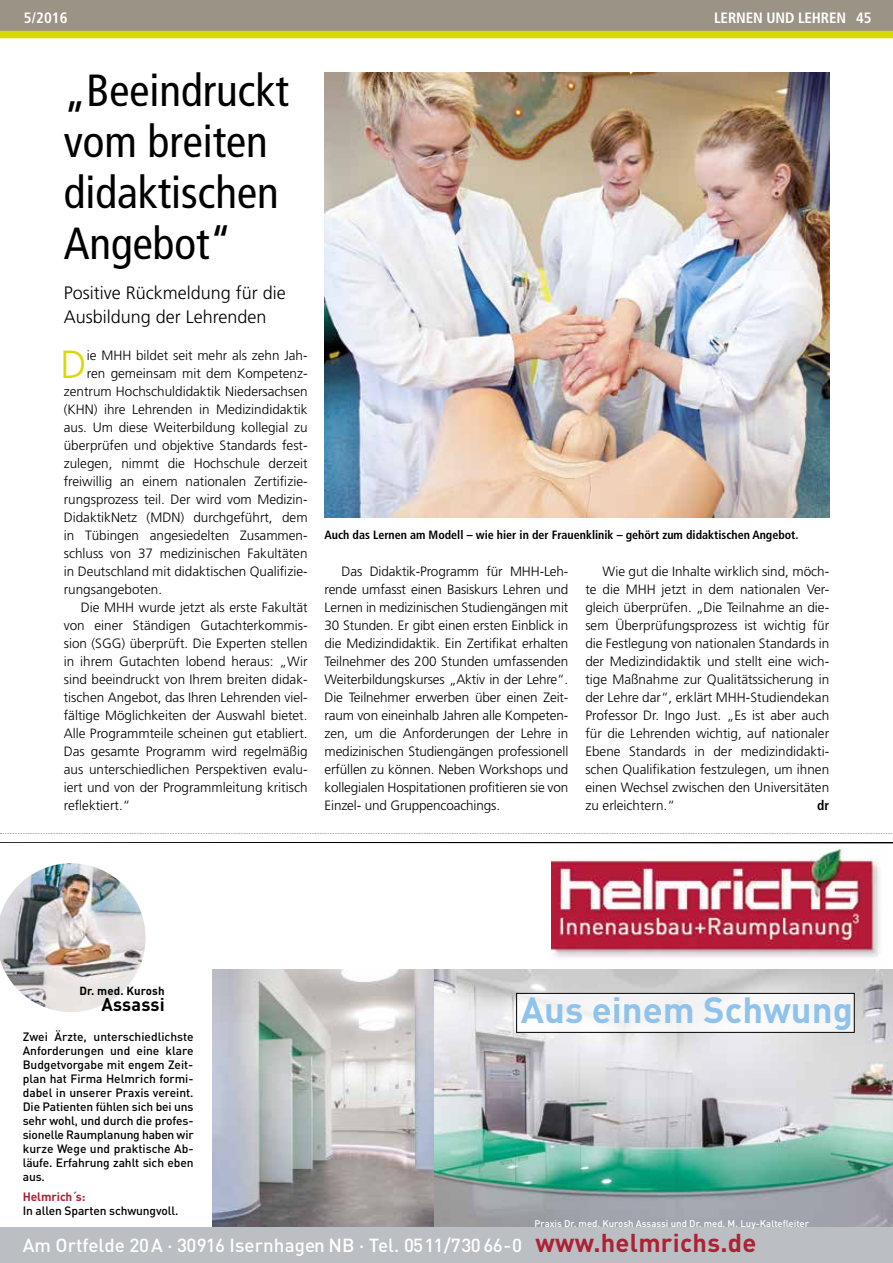
<style>
.page{position:relative;width:893px;height:1263px;background:#fff}
.page>*{position:absolute;margin:0;border:0;box-sizing:border-box;transform-origin:0 0}
.t1{font:condensed 45px/51px "Frutiger";color:#000}
.t2{font:300 39.3px "Frutiger";color:#d7da00}
.t3{font:700 36px "DIN";color:#90c3eb}
.t4{font:500 18.75px "DIN";letter-spacing:.005em;color:#fff}
.t5{font:700 18.3px "DIN";letter-spacing:.005em;color:#000}
.t6{font:300 18px/24px "Frutiger";color:#000}
.t7{font:700 condensed 15px "Frutiger";letter-spacing:-.01em;color:#fff}
.t8{font:300 13.5px/18px "Frutiger";color:#000;text-align:justify}
.t9{font:700 condensed 13.5px "Frutiger";color:#000}
.t10{font:500 12px/14px "DIN";letter-spacing:-.01em;color:#000;text-align:justify}
.t11{font:700 condensed 12px "Frutiger";color:#000}
.t12{font:700 12px "DIN";letter-spacing:-.01em;color:#ae2135}
.t13{font:700 11.7px "DIN";letter-spacing:.005em;color:#000}
.t14{font:500 9.6px "DIN";color:#fff}
.s1{font-weight:700;font-size:25.5px;color:#ae2135}
</style>
<div class="page">
<div style="left:0;top:0;width:893px;height:34px;background:#9b9385"></div>
<div style="left:0;top:31px;width:893px;height:7px;background:#d7da00"></div>
<img style="left:551px;top:849px;width:329px;height:113px">
<img style="left:213px;top:969px;width:222px;height:258px">
<img style="left:435px;top:969px;width:458px;height:258px">
<div style="left:0;top:1227px;width:893px;height:36px;background:#bbbfc3"></div>
<img style="left:0;top:863px;width:146px;height:149px">
<div style="left:518px;top:995px;width:335px;height:36px;background:#f7f6f8"></div>
<div style="left:516px;top:993px;width:339px;height:40px;border:1px solid #000"></div>
<svg style="left:0;top:842px;width:893px;height:2px"></svg>
<svg style="left:0;top:833px;width:893px;height:1px"></svg>
<img style="left:325px;top:72px;width:504px;height:445px">
<p class="t7" style="left:24px;top:9px;width:45px">5/2016</p>
<p class="t7" style="left:714px;top:9px;width:159px">LERNEN UND LEHREN 45</p>
<h1 class="t1" style="left:64px;top:65px;width:226px">„Beeindruckt vom breiten didaktischen<br>Angebot“</h1>
<h3 class="t6" style="left:64px;top:281px;width:224px">Positive Rückmeldung für die<br>Ausbildung der Lehrenden</h3>
<h2 class="t2" style="left:61px;top:342px;width:28px">D</h2>
<p class="t8" style="left:87px;top:346px;width:222px">ie MHH bildet seit mehr als zehn Jah-</p>
<p class="t8" style="left:87px;top:364px;width:222px">ren gemeinsam mit dem Kompetenz-</p>
<p class="t8" style="left:64px;top:382px;width:245px">zentrum Hochschuldidaktik Niedersachsen</p>
<p class="t8" style="left:64px;top:400px;width:245px">(KHN) ihre Lehrenden in Medizindidaktik</p>
<p class="t8" style="left:64px;top:418px;width:245px">aus. Um diese Weiterbildung kollegial zu</p>
<p class="t8" style="left:64px;top:436px;width:245px">überprüfen und objektive Standards fest-</p>
<p class="t8" style="left:64px;top:454px;width:245px">zulegen, nimmt die Hochschule derzeit</p>
<p class="t8" style="left:64px;top:472px;width:245px">freiwillig an einem nationalen Zertifizie-</p>
<p class="t8" style="left:64px;top:490px;width:245px">rungsprozess teil. Der wird vom Medizin-</p>
<p class="t8" style="left:64px;top:508px;width:245px">DidaktikNetz (MDN) durchgeführt, dem</p>
<p class="t8" style="left:64px;top:526px;width:245px">in Tübingen angesiedelten Zusammen-</p>
<p class="t8" style="left:64px;top:544px;width:245px">schluss von 37 medizinischen Fakultäten</p>
<p class="t8" style="left:64px;top:562px;width:245px">in Deutschland mit didaktischen Qualifizie-</p>
<p class="t8" style="left:64px;top:580px;width:100px">rungsangeboten.</p>
<p class="t8" style="left:81px;top:598px;width:228px">Die MHH wurde jetzt als erste Fakultät</p>
<p class="t8" style="left:64px;top:616px;width:245px">von einer Ständigen Gutachterkommis-</p>
<p class="t8" style="left:64px;top:634px;width:245px">sion (SGG) überprüft. Die Experten stellen</p>
<p class="t8" style="left:64px;top:652px;width:245px">in ihrem Gutachten lobend heraus: „Wir</p>
<p class="t8" style="left:64px;top:670px;width:245px">sind beeindruckt von Ihrem breiten didak-</p>
<p class="t8" style="left:64px;top:688px;width:245px">tischen Angebot, das Ihren Lehrenden viel-</p>
<p class="t8" style="left:64px;top:706px;width:245px">fältige Möglichkeiten der Auswahl bietet.</p>
<p class="t8" style="left:64px;top:724px;width:245px">Alle Programmteile scheinen gut etabliert.</p>
<p class="t8" style="left:64px;top:742px;width:245px">Das gesamte Programm wird regelmäßig</p>
<p class="t8" style="left:64px;top:760px;width:245px">aus unterschiedlichen Perspektiven evalu-</p>
<p class="t8" style="left:64px;top:778px;width:245px">iert und von der Programmleitung kritisch</p>
<p class="t8" style="left:64px;top:796px;width:68px">reflektiert.“</p>
<p class="t11" style="left:325px;top:528px;width:475px">Auch das Lernen am Modell – wie hier in der Frauenklinik – gehört zum didaktischen Angebot.</p>
<p class="t8" style="left:325px;top:562px;width:245px;text-indent:17px">Das Didaktik-Programm für MHH-Leh&shy;rende umfasst einen Basiskurs Lehren und Lernen in medizinischen Studiengängen mit 30 Stunden. Er gibt einen ersten Einblick in die Medizindidaktik. Ein Zertifikat erhalten Teilnehmer des 200 Stunden umfassenden Weiterbildungskurses „Aktiv in der Lehre“.<br>Die Teilnehmer erwerben über einen Zeit&shy;raum von eineinhalb Jahren alle Kompeten&shy;zen, um die Anforderungen der Lehre in medizinischen Studiengängen professionell erfüllen zu können. Neben Workshops und kollegialen Hospitationen profitieren sie von Einzel- und Gruppencoachings.</p>
<p class="t8" style="left:585px;top:562px;width:245px;text-indent:17px">Wie gut die Inhalte wirklich sind, möch&shy;te die MHH jetzt in dem nationalen Ver&shy;gleich überprüfen. „Die Teilnahme an die&shy;sem Überprüfungsprozess ist wichtig für die Festlegung von nationalen Standards in der Medizindidaktik und stellt eine wich&shy;tige Maßnahme zur Qualitätssicherung in der Lehre dar“, erklärt MHH-Studiendekan Professor Dr. Ingo Just. „Es ist aber auch für die Lehrenden wichtig, auf nationaler Ebene Standards in der medizindidakti&shy;schen Qualifikation festzulegen, um ihnen einen Wechsel zwischen den Universitäten zu erleichtern.“</p>
<p class="t9" style="left:817px;top:797px;width:14px">dr</p>
<p class="t13" style="left:79px;top:983px;width:87px">Dr. med. Kurosh</p>
<h3 class="t5" style="left:101px;top:993px;width:65px">Assassi</h3>
<h3 class="t3" style="left:521px;top:987px;width:334px">Aus einem Schwung</h3>
<p class="t10" style="left:23px;top:1029px;width:172px">Zwei Ärzte, unterschiedlichste Anforderungen und eine klare Budgetvorgabe mit engem Zeit&shy;plan hat Firma Helmrich formi&shy;dabel in unserer Praxis vereint.<br>Die Patienten fühlen sich bei uns sehr wohl, und durch die profes&shy;sionelle Raumplanung haben wir kurze Wege und praktische Ab&shy;läufe. Erfahrung zahlt sich eben aus.</p>
<p class="t12" style="left:23px;top:1188px;width:64px">Helmrich´s:</p>
<p class="t10" style="left:23px;top:1203px;width:157px">In allen Sparten schwungvoll.</p>
<h3 class="t4" style="left:23px;top:1233px;width:735px">Am Ortfelde 20A · 30916 Isernhagen NB · Tel. 0511/730 66-0 <span class="s1">www.helmrichs.de</span></h3>
<p class="t14" style="left:534px;top:1218px;width:276px">Praxis Dr. med. Kurosh Assassi und Dr. med. M. Luy-Kaltefleiter</p>
</div>
